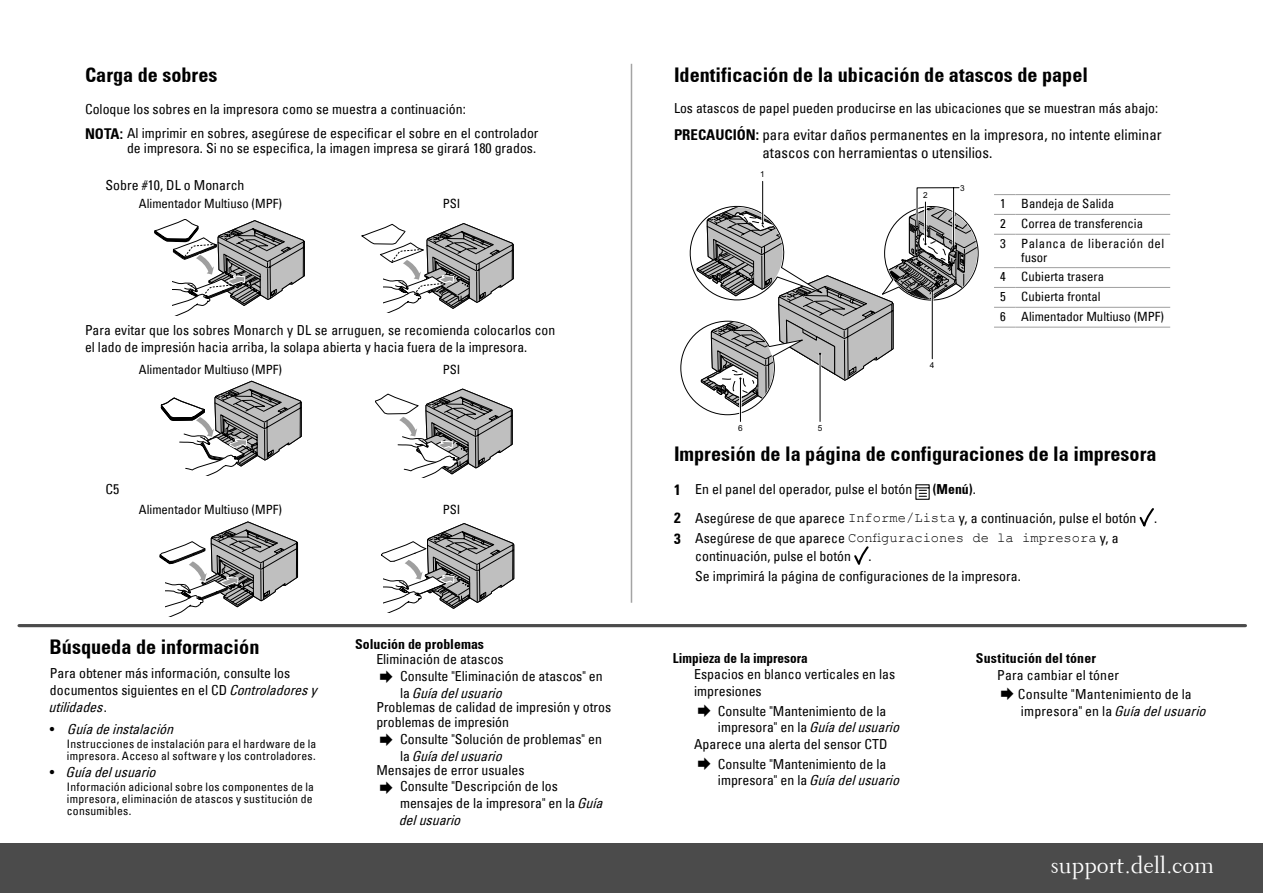
<style>
.page{position:relative;width:1263px;height:893px;background:#fff}
.page>*{position:absolute;margin:0;border:0;box-sizing:border-box;transform-origin:0 0}
.t1{font:23.4px "Transitional 521 BT Roman A";color:#fff}
.t2{font:700 condensed 20.25px "Univers 67";color:#000}
.t3{font:condensed 14.85px/18px "Univers 57";color:#000}
.t4{font:700 condensed 14.85px "Univers 67";color:#000}
.段落スタイル_1{font:condensed 13.8px/16.5px "Univers 57";color:#000}
.t5{font:700 condensed 13.8px "Univers 67";color:#000}
.t6{font:italic condensed 13.8px "Univers 57";color:#000}
.t7{font:700 condensed 13.8px "Univers 67";color:#000;scale:.96 1}
.t8{font:13.8px "Courier New";color:#000}
.t9{font:condensed 12.75px "Univers 57";color:#000}
.t10{font:condensed 12.75px "Univers 57";letter-spacing:.035em;color:#000}
.t11{font:condensed 11.7px/11.7px "Univers 57";letter-spacing:.02em;color:#000}
.t12{font:8.25px "Arial";color:#000}
.s1{font-family:"Univers 67";font-weight:700;font-size:14.85px}
.s2{font-style:italic}
.s3{font-family:"Univers 67";font-weight:700}
.s4{font-family:"Univers 57";font-weight:400}
.s5{font-family:"Courier New";font-stretch:normal}
.s6{font-family:"Univers 57";font-stretch:condensed}
</style>
<div class="page">
<div style="left:0;top:843px;width:1263px;height:50px;background:#4b4b4b"></div>
<hr style="left:19px;top:624px;width:1226px;height:3px;background:#4b4b4b">
<svg style="left:915px;top:484px;width:15px;height:16px"></svg>
<svg style="left:1139px;top:508px;width:15px;height:19px"></svg>
<svg style="left:854px;top:546px;width:15px;height:19px"></svg>
<svg style="left:994px;top:194px;width:21px;height:1px"></svg>
<hr style="left:1015px;top:194px;width:155px;height:1px;background:#a4a4a4">
<svg style="left:994px;top:214px;width:21px;height:1px"></svg>
<hr style="left:1015px;top:214px;width:155px;height:1px;background:#a4a4a4">
<svg style="left:994px;top:234px;width:21px;height:1px"></svg>
<hr style="left:1015px;top:234px;width:155px;height:1px;background:#a4a4a4">
<svg style="left:994px;top:267px;width:21px;height:1px"></svg>
<hr style="left:1015px;top:267px;width:155px;height:1px;background:#a4a4a4">
<svg style="left:994px;top:287px;width:21px;height:1px"></svg>
<hr style="left:1015px;top:287px;width:155px;height:1px;background:#a4a4a4">
<svg style="left:994px;top:307px;width:21px;height:1px"></svg>
<svg style="left:994px;top:327px;width:21px;height:1px"></svg>
<hr style="left:1015px;top:307px;width:155px;height:1px;background:#a4a4a4">
<hr style="left:1015px;top:327px;width:155px;height:1px;background:#a4a4a4">
<hr style="left:631px;top:64px;width:1px;height:539px;background:#a4a4a4">
<hr style="left:762px;top:181px;width:1px;height:42px;background:#000">
<hr style="left:740px;top:379px;width:1px;height:42px;background:#000">
<hr style="left:820px;top:354px;width:1px;height:67px;background:#000">
<svg style="left:680px;top:187px;width:298px;height:229px"></svg>
<svg style="left:155px;top:219px;width:150px;height:96px"></svg>
<svg style="left:362px;top:223px;width:152px;height:90px"></svg>
<svg style="left:160px;top:521px;width:138px;height:96px"></svg>
<svg style="left:381px;top:523px;width:133px;height:90px"></svg>
<svg style="left:375px;top:388px;width:138px;height:89px"></svg>
<svg style="left:161px;top:381px;width:141px;height:95px"></svg>
<p class="t2" style="left:85px;top:63px;width:134px">Carga de sobres</p>
<p class="段落スタイル_1" style="left:85px;top:100px;width:382px">Coloque los sobres en la impresora como se muestra a continuación:</p>
<p class="段落スタイル_1" style="left:85px;top:126px;width:455px;line-height:14.4px;text-align:right"><span class="s1">NOTA:</span> Al imprimir en sobres, asegúrese de especificar el sobre en el controlador de impresora. Si no se especifica la, imagen impresa se girará 180 grados.</p>
<p class="段落スタイル_1" style="left:106px;top:177px;width:140px">Sobre #10, DL o Monarch</p>
<p class="t9" style="left:139px;top:196px;width:145px">Alimentador Multiuso (MPF(</p>
<p class="t9" style="left:443px;top:196px;width:19px">PSI</p>
<p class="段落スタイル_1" style="left:85px;top:322px;width:472px">Para evitar que los sobres Monarch y DL se arruguen, se recomienda colocarlos con el lado de impresión hacia arriba la, solapa abierta y hacia fuera de la impresora.</p>
<p class="t9" style="left:139px;top:361px;width:145px">Alimentador Multiuso (MPF(</p>
<p class="段落スタイル_1" style="left:106px;top:480px;width:15px">5C</p>
<p class="t9" style="left:139px;top:502px;width:145px">Alimentador Multiuso (MPF)</p>
<p class="t9" style="left:443px;top:361px;width:19px">PSI</p>
<p class="t9" style="left:443px;top:502px;width:19px">PSI</p>
<p class="t2" style="left:50px;top:634px;width:211px">Búsqueda de información</p>
<p class="段落スタイル_1" style="left:50px;top:665px;width:242px">Para obtener más información, consulte los</p>
<p class="段落スタイル_1" style="left:50px;top:682px;width:273px">d o c u m e n t o s s i g u i e n t e s e n e l C D <span class="s2">Controladores y</span></p>
<p class="段落スタイル_1" style="left:104px;top:699px;width:5px">.</p>
<p class="t6" style="left:49px;top:699px;width:60px">utilidades</p>
<p class="t6" style="left:67px;top:720px;width:112px">Guía de instalación</p>
<p class="段落スタイル_1" style="left:50px;top:720px;width:6px">•</p>
<p class="段落スタイル_1" style="left:50px;top:764px;width:6px">•</p>
<p class="t11" style="left:67px;top:738px;width:251px">Instrucciones de instalación para el hardware de la impresora. Acceso al software y los controladores.</p>
<p class="t6" style="left:66px;top:764px;width:96px">Guía del usuario</p>
<p class="t11" style="left:67px;top:781px;width:249px">Información adicional sobre los componentes de la impresora, eliminación de atascos y sustitución de consumibles.</p>
<p class="t5" style="left:355px;top:635px;width:130px">Solución de problemas</p>
<p class="段落スタイル_1" style="left:376px;top:650px;width:129px">Eliminación de atascos</p>
<p class="段落スタイル_1" style="left:400px;top:668px;width:204px">Consulte "Eliminación de atascos" en l a <span class="s2">Guía del usuario</span></p>
<p class="段落スタイル_1" style="left:376px;top:698px;width:236px">Problemas de calidad de impresión y otros</p>
<p class="段落スタイル_1" style="left:376px;top:713px;width:134px">problemas de impresión</p>
<p class="段落スタイル_1" style="left:400px;top:731px;width:203px">Consulte "Solución de problemas" en l a <span class="s2">Guía del usuario</span></p>
<p class="段落スタイル_1" style="left:376px;top:761px;width:150px">Mensajes de error usuales</p>
<p class="段落スタイル_1" style="left:399px;top:778px;width:210px">Consulte "Descripción de los mensajes de la impresora" e n l a <span class="s2">Guía del usuario</span></p>
<p class="t2" style="left:674px;top:63px;width:416px">Identificación de la ubicación de atascos de papel</p>
<p class="段落スタイル_1" style="left:674px;top:99px;width:486px">Los atascos de papel pueden producirse en las ubicaciones que se muestran más abajo:</p>
<p class="t3" style="left:762px;top:125px;width:401px;text-indent:-88px"><span class="s3">PRECAUCIÓN:</span> para evitar daños permanentes en la impresora, no intente eliminar atascos con herramientas o utensilios.</p>
<p class="t12" style="left:760px;top:169px;width:6px">1</p>
<p class="t12" style="left:738px;top:423px;width:6px">6</p>
<p class="t12" style="left:818px;top:423px;width:6px">5</p>
<p class="t12" style="left:923px;top:189px;width:6px">2</p>
<p class="t12" style="left:960px;top:183px;width:6px">3</p>
<p class="t12" style="left:930px;top:360px;width:6px">4</p>
<p class="t9" style="left:1000px;top:196px;width:7px">1</p>
<p class="t9" style="left:1021px;top:196px;width:94px">Bandeja de Salida</p>
<p class="t9" style="left:1000px;top:216px;width:7px">2</p>
<p class="t9" style="left:1021px;top:216px;width:123px">Correa de transferencia</p>
<p class="t9" style="left:1000px;top:235px;width:7px">3</p>
<p class="t10" style="left:1021px;top:235px;width:144px">Palanca de liberación del</p>
<p class="t9" style="left:1000px;top:269px;width:7px">4</p>
<p class="t9" style="left:1021px;top:249px;width:28px">fusor</p>
<p class="t9" style="left:1021px;top:269px;width:84px">Cubierta trasera</p>
<p class="t9" style="left:1000px;top:289px;width:7px">5</p>
<p class="t9" style="left:1021px;top:289px;width:81px">Cubierta frontal</p>
<p class="t9" style="left:1000px;top:309px;width:7px">6</p>
<p class="t9" style="left:1021px;top:309px;width:144px">Alimentador Multiuso (MPF(</p>
<p class="t2" style="left:674px;top:441px;width:484px">Impresión de la página de configuraciones de la impresora</p>
<p class="t5" style="left:933px;top:481px;width:44px">(Menú <span class="s4">.</span>(</p>
<p class="t4" style="left:674px;top:480px;width:8px">1</p>
<p class="段落スタイル_1" style="left:695px;top:481px;width:219px">En el panel del operador, pulse el botón</p>
<p class="t4" style="left:674px;top:509px;width:8px">2</p>
<p class="t4" style="left:674px;top:529px;width:8px">3</p>
<p class="段落スタイル_1" style="left:695px;top:510px;width:443px">Asegúrese de que aparece <span class="s5">Informe/Lista</span> a,y continuación, pulse el botón</p>
<p class="段落スタイル_1" style="left:695px;top:530px;width:270px">Asegúrese de que aparece <span class="s5">Configuraciones</span></p>
<p class="t8" style="left:972px;top:529px;width:18px">de</p>
<p class="t8" style="left:997px;top:529px;width:18px">la</p>
<p class="t8" style="left:1022px;top:529px;width:98px">impresora <span class="s6">a,y</span></p>
<p class="段落スタイル_1" style="left:695px;top:548px;width:157px">continuación, pulse el botón</p>
<p class="段落スタイル_1" style="left:695px;top:568px;width:327px">Se imprimirá la página de configuraciones de la impresora.</p>
<p class="段落スタイル_1" style="left:869px;top:548px;width:5px">.</p>
<p class="段落スタイル_1" style="left:1154px;top:510px;width:5px">.</p>
<p class="t7" style="left:673px;top:650px;width:142px">Limpieza de la impresora</p>
<p class="段落スタイル_1" style="left:694px;top:666px;width:203px;line-height:17px">Espacios en blanco verticales en las impresiones</p>
<p class="段落スタイル_1" style="left:718px;top:702px;width:187px">Consulte "Mantenimiento de la<br>i m p r e s o r a " e n l a <span class="s2">Guía del usuario</span></p>
<p class="段落スタイル_1" style="left:694px;top:736px;width:195px">Aparece una alerta del sensor CTD</p>
<p class="段落スタイル_1" style="left:718px;top:756px;width:187px">Consulte "Mantenimiento de la<br>i m p r e s o r a " e n l a <span class="s2">Guía del usuario</span></p>
<p class="t5" style="left:976px;top:649px;width:122px">Sustitución del tóner</p>
<p class="段落スタイル_1" style="left:997px;top:666px;width:123px">Para cambiar el tóner</p>
<p class="段落スタイル_1" style="left:1018px;top:686px;width:194px">Consulte "Mantenimiento de la<br>i m p r e s o r a " e n l a <span class="s2">Guía del usuario</span></p>
<p class="t1" style="left:1050px;top:851px;width:165px">support.dell.com</p>
</div>
